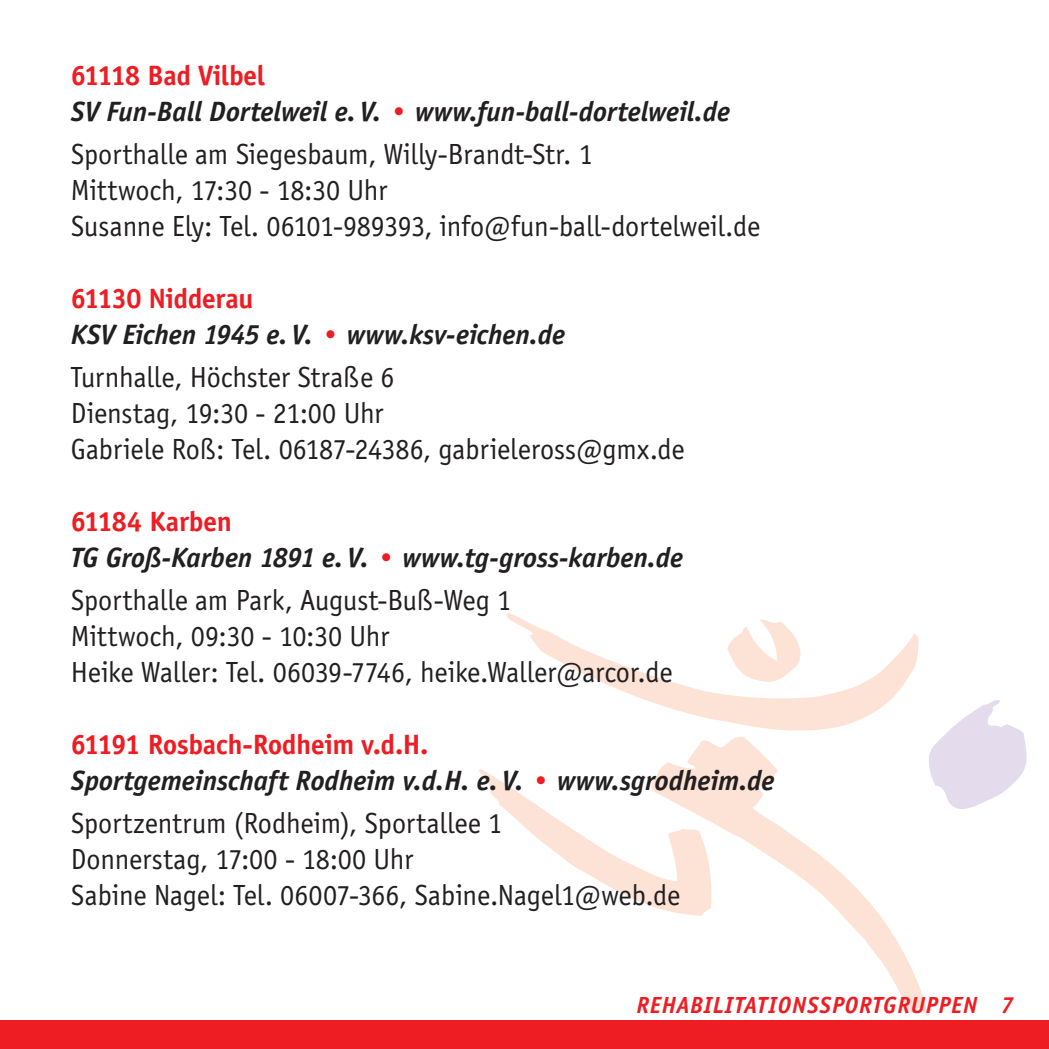
<style>
.page{position:relative;width:1049px;height:1049px;background:#fff}
.page>*{position:absolute;margin:0;border:0;box-sizing:border-box;transform-origin:0 0}
.t1{font:30px/36px "Sportiv";letter-spacing:-.005em;color:#231f20}
.t2{font:italic 700 30px/36px "Sportiv";letter-spacing:-.005em;color:#231f20}
.t3{font:italic 700 25px "Sportiv";letter-spacing:.035em;color:#ee1d23}
.s1{font-style:normal;color:#ee1d23}
.s2{color:#ee1d23}
</style>
<div class="page">
<svg style="left:506px;top:612px;width:413px;height:118px"></svg>
<svg style="left:727px;top:619px;width:81px;height:63px"></svg>
<svg style="left:929px;top:700px;width:98px;height:109px"></svg>
<svg style="left:660px;top:737px;width:269px;height:279px"></svg>
<svg style="left:478px;top:769px;width:235px;height:147px"></svg>
<div style="left:0;top:1020px;width:1049px;height:29px;background:#ee1d23"></div>
<p class="t2" style="left:71px;top:57px;width:661px"><span class="s1">61118 Bad Vilbel<br></span>SV Fun-Ball Dortelweil e. V. <span class="s2">•</span> www.fun-ball-dortelweil.de</p>
<p class="t1" style="left:71px;top:136px;width:691px">Sporthalle am Siegesbaum, Willy-Brandt-Str. 1<br>Mittwoch, 17:30 - 18:30 Uhr<br>Susanne Ely: Tel. 06101-989393, info@fun-ball-dortelweil.de</p>
<p class="t2" style="left:71px;top:280px;width:496px"><span class="s1">61130 Nidderau<br></span>KSV Eichen 1945 e. V. <span class="s2">•</span> www.ksv-eichen.de</p>
<p class="t1" style="left:71px;top:359px;width:615px">Turnhalle, Höchster Straße 6<br>Dienstag, 19:30 - 21:00 Uhr<br>Gabriele Roß: Tel. 06187-24386, gabrieleross@gmx.de</p>
<p class="t2" style="left:71px;top:503px;width:614px"><span class="s1">61184 Karben<br></span>TG Groß-Karben 1891 e. V. <span class="s2">•</span> www.tg-gross-karben.de</p>
<p class="t1" style="left:71px;top:582px;width:603px">Sporthalle am Park, August-Buß-Weg 1<br>Mittwoch, 09:30 - 10:30 Uhr<br>Heike Waller: Tel. 06039-7746, heike.Waller@arcor.de</p>
<p class="t2" style="left:71px;top:726px;width:705px"><span class="s1">61191 Rosbach-Rodheim v.d.H.<br></span>Sportgemeinschaft Rodheim v.d.H. e. V. <span class="s2">•</span> www.sgrodheim.de</p>
<p class="t1" style="left:71px;top:806px;width:611px">Sportzentrum (Rodheim), Sportallee 1<br>Donnerstag, 17:00 - 18:00 Uhr<br>Sabine Nagel: Tel. 06007-366, Sabine.Nagel1@web.de</p>
<p class="t3" style="left:636px;top:991px;width:379px">REHABILITATIONSSPORTGRUPPEN 7</p>
</div>
